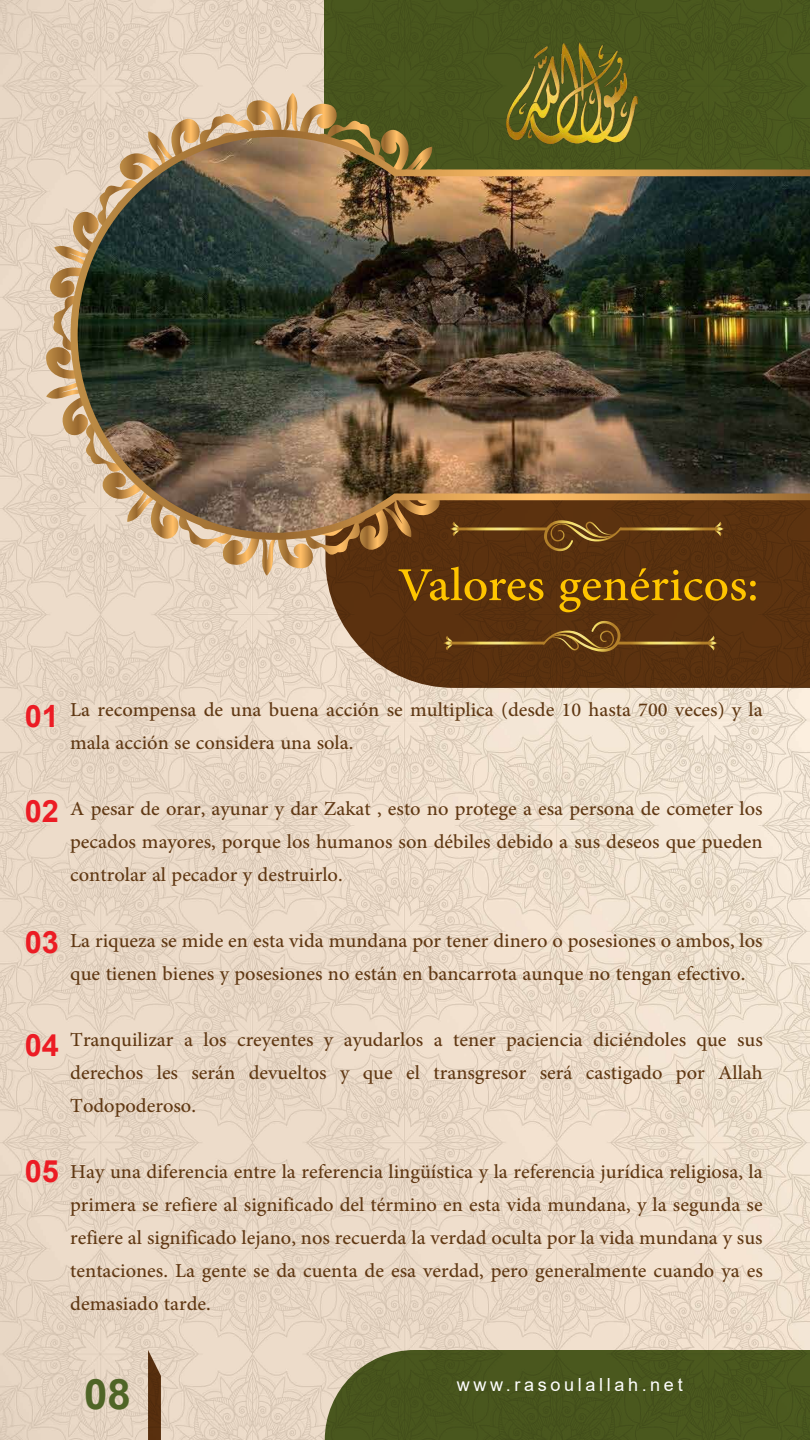
<style>
.page{position:relative;width:810px;height:1440px;background:#fff}
.page>*{position:absolute;margin:0;border:0;box-sizing:border-box;transform-origin:0 0}
.t1{font:700 66.22px "Adobe Arabic SHIN Typo";color:#ffc500}
.t2{font:700 42px "Arial";color:#4f6526}
.t3{font:700 30.75px "Arial";color:#ec1c24}
.t4{font:700 27.75px/33px "Adobe Arabic";color:#603813;text-align:justify}
.t5{font:18.08px "Arial";letter-spacing:.2em;color:#fff}
</style>
<div class="page">
<img style="left:0;top:0;width:810px;height:1440px">
<svg style="left:148px;top:1350px;width:13px;height:90px"></svg>
<div style="left:325px;top:1350px;width:485px;height:90px;background:#49561d"></div>
<svg style="left:325px;top:533px;width:485px;height:155px;background:#623b1b"></svg>
<div style="left:325px;top:0;width:485px;height:247px;background:#49561d"></div>
<img style="left:622px;top:169px;width:188px;height:364px">
<img style="left:520px;top:42px;width:117px;height:99px">
<svg style="left:616px;top:642px;width:96px;height:3px"></svg>
<svg style="left:708px;top:636px;width:10px;height:14px"></svg>
<svg style="left:443px;top:621px;width:178px;height:31px;background:#6b4318"></svg>
<svg style="left:619px;top:528px;width:102px;height:2px"></svg>
<img style="left:46px;top:93px;width:576px;height:483px">
<svg style="left:715px;top:522px;width:9px;height:14px"></svg>
<h1 class="t1" style="left:398px;top:539px;width:362px">Valores genéricos:</h1>
<p class="t3" style="left:25px;top:695px;width:36px">01</p>
<p class="t4" style="left:70px;top:690px;width:694px">La recompensa de una buena acción se multiplica (desde 10 hasta 700 veces) y la mala acción se considera una sola.</p>
<p class="t3" style="left:25px;top:789px;width:36px">02</p>
<p class="t4" style="left:70px;top:789px;width:694px">A pesar de orar, ayunar y dar Zakat , esto no protege a esa persona de cometer los pecados mayores, porque los humanos son débiles debido a sus deseos que pueden controlar al pecador y destruirlo.</p>
<p class="t3" style="left:25px;top:920px;width:36px">03</p>
<p class="t4" style="left:70px;top:921px;width:694px">La riqueza se mide en esta vida mundana por tener dinero o posesiones o ambos, los que tienen bienes y posesiones no están en bancarrota aunque no tengan efectivo.</p>
<p class="t3" style="left:25px;top:1024px;width:36px">04</p>
<p class="t4" style="left:70px;top:1020px;width:694px">Tranquilizar a los creyentes y ayudarlos a tener paciencia diciéndoles que sus derechos les serán devueltos y que el transgresor será castigado por Allah Todopoderoso.</p>
<p class="t3" style="left:25px;top:1149px;width:36px">05</p>
<p class="t4" style="left:70px;top:1152px;width:694px">Hay una diferencia entre la referencia lingüística y la referencia jurídica religiosa, la primera se refiere al significado del término en esta vida mundana, y la segunda se refiere al significado lejano, nos recuerda la verdad oculta por la vida mundana y sus tentaciones. La gente se da cuenta de esa verdad, pero generalmente cuando ya es demasiado tarde.</p>
<h2 class="t2" style="left:84px;top:1365px;width:48px">08</h2>
<p class="t5" style="left:457px;top:1372px;width:227px">www.rasoulallah.net</p>
</div>
